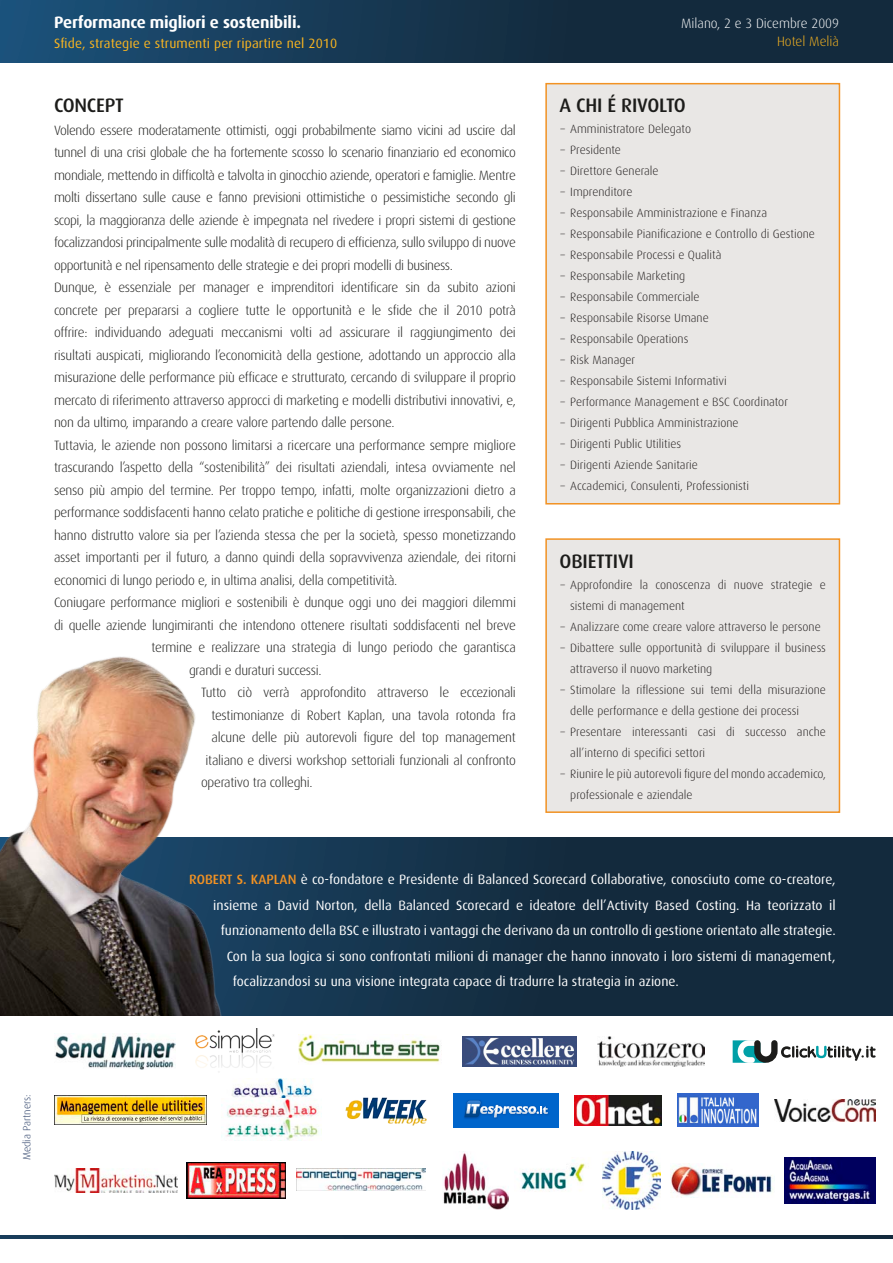
<style>
.page{position:relative;width:893px;height:1263px;background:#fff}
.page>*{position:absolute;margin:0;border:0;box-sizing:border-box;transform-origin:0 0}
.t1{font:500 19.5px "Dax";letter-spacing:-.01em;color:#1c1c1a}
.t2{font:700 16.5px "Dax";letter-spacing:-.01em;color:#fff}
.t3{font:300 13.5px/22.5px "Dax";letter-spacing:-.02em;color:#1c1c1a;text-align:justify}
.t4{font:13.5px/25.5px "Dax";color:#fff;text-align:right}
.t5{font:13.5px "Dax";letter-spacing:.01em;color:#f9b520}
.t6{font:300 13.5px "Dax";color:#fff}
.t7{font:300 13.5px "Dax";color:#f9b520}
.Paragraph_Style_1{font:300 12px/21px "Dax";color:#221e1e}
.t8{font:300 10.5px "Dax";color:#243962}
.s1{font-style:italic}
.s2{font-weight:500;color:#f29223}
</style>
<div class="page">
<div style="left:0;top:0;width:893px;height:63px;background:linear-gradient(to right,#1b4c72,#11212e)"></div>
<svg style="left:0;top:1236px;width:893px;height:3px;background:#142f44"></svg>
<svg style="left:249px;top:838px;width:644px;height:178px;background:#142f45"></svg>
<div style="left:546px;top:84px;width:293px;height:420px;background:#e9e7e5"></div>
<div style="left:545px;top:83px;width:295px;height:421px;border:2px solid #f29223"></div>
<div style="left:546px;top:539px;width:293px;height:273px;background:#e9e7e5"></div>
<div style="left:545px;top:538px;width:295px;height:275px;border:2px solid #f29223"></div>
<img style="left:0;top:656px;width:249px;height:360px">
<img style="left:54px;top:1033px;width:121px;height:36px">
<img style="left:196px;top:1028px;width:79px;height:44px">
<img style="left:54px;top:1096px;width:152px;height:29px">
<img style="left:54px;top:1169px;width:124px;height:23px">
<img style="left:296px;top:1168px;width:130px;height:23px">
<img style="left:443px;top:1151px;width:65px;height:58px">
<img style="left:520px;top:1160px;width:66px;height:32px">
<svg style="left:733px;top:1040px;width:143px;height:23px"></svg>
<img style="left:575px;top:1095px;width:87px;height:30px">
<img style="left:785px;top:1157px;width:91px;height:47px">
<img style="left:671px;top:1164px;width:102px;height:33px">
<img style="left:187px;top:1162px;width:99px;height:36px">
<img style="left:298px;top:1034px;width:144px;height:29px">
<img style="left:232px;top:1078px;width:81px;height:20px">
<img style="left:227px;top:1098px;width:95px;height:20px">
<img style="left:226px;top:1118px;width:96px;height:22px">
<img style="left:463px;top:1036px;width:114px;height:31px">
<img style="left:602px;top:1151px;width:58px;height:58px">
<img style="left:345px;top:1097px;width:82px;height:29px">
<div style="left:453px;top:1093px;width:106px;height:34px;background:#0065cb"></div>
<img style="left:464px;top:1117px;width:14px;height:2px">
<svg style="left:464px;top:1100px;width:84px;height:17px"></svg>
<img style="left:598px;top:1036px;width:106px;height:30px">
<img style="left:678px;top:1094px;width:81px;height:32px">
<img style="left:774px;top:1099px;width:102px;height:22px">
<p class="t2" style="left:54px;top:13px;width:248px">Performance migliori e sostenibili.</p>
<p class="t5" style="left:54px;top:36px;width:285px">Sfide, strategie e strumenti per ripartire nel 2010</p>
<p class="t1" style="left:54px;top:95px;width:71px">CONCEPT</p>
<p class="t3" style="left:54px;top:119px;width:463px">Volendo essere moderatamente ottimisti, oggi probabilmente siamo vicini ad uscire dal tunnel di una crisi globale che ha fortemente scosso lo scenario finanziario ed economico mondiale, mettendo in difficoltà e talvolta in ginocchio aziende, operatori e famiglie. Mentre molti dissertano sulle cause e fanno previsioni ottimistiche o pessimistiche secondo gli scopi, la maggioranza delle aziende è impegnata nel rivedere i propri sistemi di gestione focalizzandosi principalmente sulle modalità di recupero di efficienza, sullo sviluppo di nuove opportunità e nel ripensamento delle strategie e dei propri modelli di business.</p>
<p class="t3" style="left:54px;top:276px;width:463px">Dunque, è essenziale per manager e imprenditori identificare sin da subito azioni concrete per prepararsi a cogliere tutte le opportunità e le sfide che il 2010 potrà offrire: individuando adeguati meccanismi volti ad assicurare il raggiungimento dei risultati auspicati, migliorando l’economicità della gestione, adottando un approccio alla misurazione delle performance più efficace e strutturato, cercando di sviluppare il proprio mercato di riferimento attraverso approcci di marketing e modelli distributivi innovativi, e, non da ultimo, imparando a creare valore partendo dalle persone.</p>
<p class="t3" style="left:54px;top:434px;width:463px">Tuttavia, le aziende non possono limitarsi a ricercare una performance sempre migliore trascurando l’aspetto della “sostenibilità” dei risultati aziendali, intesa ovviamente nel senso più ampio del termine. Per troppo tempo, infatti, molte organizzazioni dietro a performance soddisfacenti hanno celato pratiche e politiche di gestione irresponsabili, che hanno distrutto valore sia per l’azienda stessa che per la società, spesso monetizzando asset importanti per il futuro, a danno quindi della sopravvivenza aziendale, dei ritorni economici di lungo periodo e, in ultima analisi, della competitività.</p>
<p class="t3" style="left:54px;top:592px;width:463px">Coniugare performance migliori e sostenibili è dunque oggi uno dei maggiori dilemmi</p>
<p class="t3" style="left:54px;top:614px;width:463px">di quelle aziende lungimiranti che intendono ottenere risultati soddisfacenti nel breve</p>
<p class="t3" style="left:151px;top:637px;width:366px">termine e realizzare una strategia di lungo periodo che garantisca</p>
<p class="t3" style="left:189px;top:659px;width:134px">grandi e duraturi successi.</p>
<p class="t3" style="left:201px;top:682px;width:316px">Tutto ciò verrà approfondito attraverso le eccezionali</p>
<p class="t3" style="left:212px;top:704px;width:306px">testimonianze di Robert Kaplan, una tavola rotonda fra</p>
<p class="t3" style="left:212px;top:727px;width:306px">alcune delle più autorevoli figure del top management</p>
<p class="t3" style="left:206px;top:749px;width:312px">italiano e diversi workshop settoriali funzionali al confronto</p>
<p class="t3" style="left:201px;top:772px;width:113px">operativo tra colleghi.</p>
<p class="t6" style="left:681px;top:16px;width:159px">Milano, 2 e 3 Dicembre 2009</p>
<p class="t7" style="left:777px;top:34px;width:63px">Hotel Melià</p>
<p class="t1" style="left:560px;top:95px;width:128px">A CHI É RIVOLTO</p>
<p class="Paragraph_Style_1" style="left:560px;top:119px;width:133px"><span class="s1">≤</span> Amministratore Delegato</p>
<p class="Paragraph_Style_1" style="left:560px;top:140px;width:63px"><span class="s1">≤</span> Presidente</p>
<p class="Paragraph_Style_1" style="left:560px;top:161px;width:101px"><span class="s1">≤</span> Direttore Generale</p>
<p class="Paragraph_Style_1" style="left:560px;top:182px;width:74px"><span class="s1">≤</span> Imprenditore</p>
<p class="Paragraph_Style_1" style="left:560px;top:203px;width:209px"><span class="s1">≤</span> Responsabile Amministrazione e Finanza</p>
<p class="Paragraph_Style_1" style="left:560px;top:224px;width:257px"><span class="s1">≤</span> Responsabile Pianificazione e Controllo di Gestione</p>
<p class="Paragraph_Style_1" style="left:560px;top:245px;width:163px"><span class="s1">≤</span> Responsabile Processi e Qualità</p>
<p class="Paragraph_Style_1" style="left:560px;top:266px;width:127px"><span class="s1">≤</span> Responsabile Marketing</p>
<p class="Paragraph_Style_1" style="left:560px;top:287px;width:141px"><span class="s1">≤</span> Responsabile Commerciale</p>
<p class="Paragraph_Style_1" style="left:560px;top:308px;width:151px"><span class="s1">≤</span> Responsabile Risorse Umane</p>
<p class="Paragraph_Style_1" style="left:560px;top:329px;width:130px"><span class="s1">≤</span> Responsabile Operations</p>
<p class="Paragraph_Style_1" style="left:560px;top:350px;width:77px"><span class="s1">≤</span> Risk Manager</p>
<p class="Paragraph_Style_1" style="left:560px;top:371px;width:169px"><span class="s1">≤</span> Responsabile Sistemi Informativi</p>
<p class="Paragraph_Style_1" style="left:560px;top:392px;width:230px"><span class="s1">≤</span> Performance Management e BSC Coordinator</p>
<p class="Paragraph_Style_1" style="left:560px;top:413px;width:181px"><span class="s1">≤</span> Dirigenti Pubblica Amministrazione</p>
<p class="Paragraph_Style_1" style="left:560px;top:434px;width:123px"><span class="s1">≤</span> Dirigenti Public Utilities</p>
<p class="Paragraph_Style_1" style="left:560px;top:455px;width:140px"><span class="s1">≤</span> Dirigenti Aziende Sanitarie</p>
<p class="Paragraph_Style_1" style="left:560px;top:476px;width:191px"><span class="s1">≤</span> Accademici, Consulenti, Professionisti</p>
<p class="t1" style="left:560px;top:550px;width:76px">OBIETTIVI</p>
<p class="Paragraph_Style_1" style="left:570px;top:574px;width:257px;text-indent:-11px"><span class="s1">≤</span> Approfondire la conoscenza di nuove strategie e sistemi di management</p>
<p class="Paragraph_Style_1" style="left:560px;top:616px;width:263px"><span class="s1">≤</span> Analizzare come creare valore attraverso le persone</p>
<p class="Paragraph_Style_1" style="left:570px;top:637px;width:257px;text-indent:-11px"><span class="s1">≤</span> Dibattere sulle opportunità di sviluppare il business attraverso il nuovo marketing</p>
<p class="Paragraph_Style_1" style="left:570px;top:679px;width:257px;text-indent:-11px"><span class="s1">≤</span> Stimolare la riflessione sui temi della misurazione delle performance e della gestione dei processi</p>
<p class="Paragraph_Style_1" style="left:570px;top:721px;width:257px;text-indent:-11px"><span class="s1">≤</span> Presentare interessanti casi di successo anche all’interno di specifici settori</p>
<p class="Paragraph_Style_1" style="left:570px;top:763px;width:257px;text-indent:-11px"><span class="s1">≤</span> Riunire le più autorevoli figure del mondo accademico, professionale e aziendale</p>
<p class="t4" style="left:189px;top:867px;width:648px"><span class="s2">ROBERT S. KAPLAN</span> è co-fondatore e Presidente di Balanced Scorecard Collaborative, conosciuto come co-creatore, insieme a David Norton, della Balanced Scorecard e ideatore dell’Activity Based Costing. Ha teorizzato il funzionamento della BSC e illustrato i vantaggi che derivano da un controllo di gestione orientato alle strategie.</p>
<p class="t4" style="left:233px;top:943px;width:604px;text-align:left;text-indent:-6px">Con la sua logica si sono confrontati milioni di manager che hanno innovato i loro sistemi di management, focalizzandosi su una visione integrata capace di tradurre la strategia in azione.</p>
<p class="t8" style="left:21px;top:1160px;width:67px;rotate:-90deg">Media Partners:</p>
</div>
